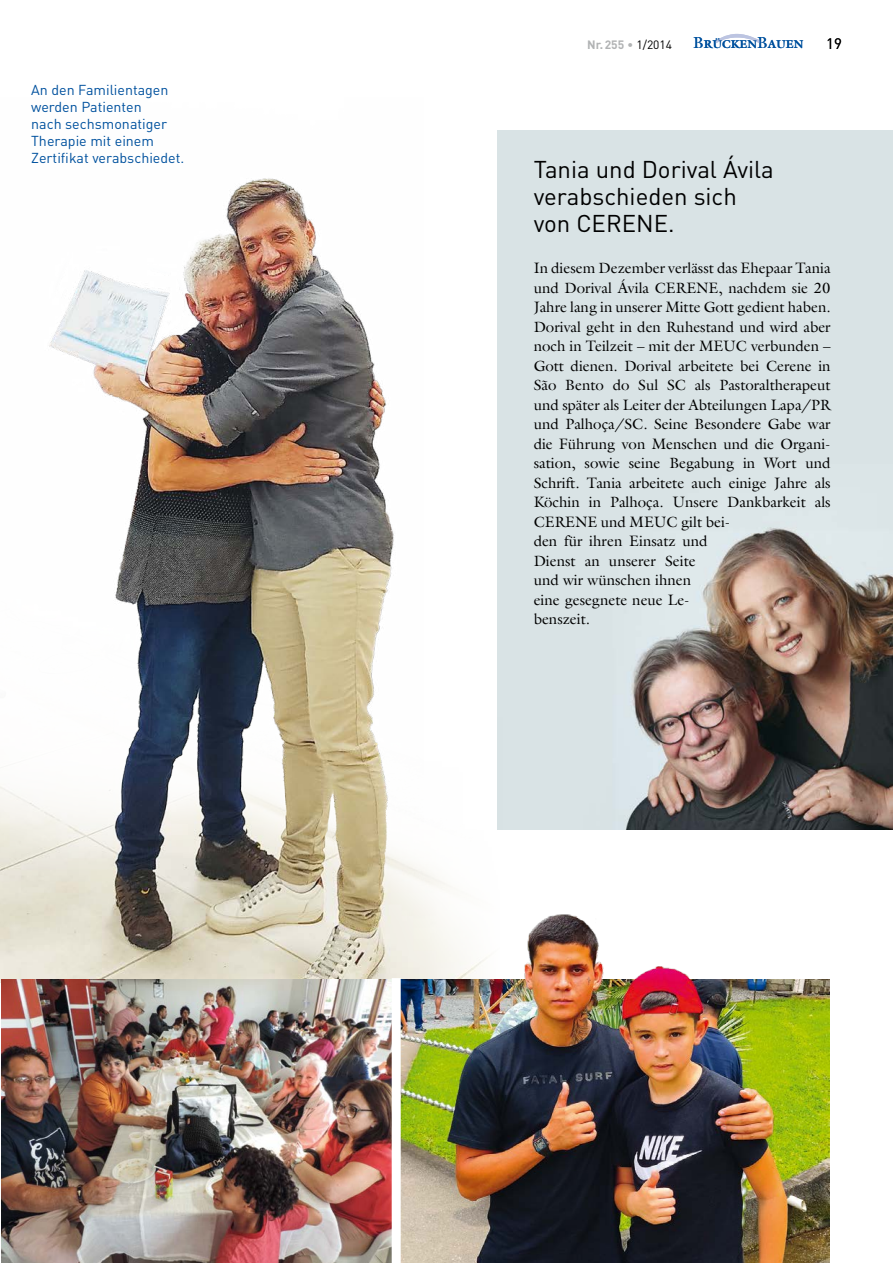
<style>
.page{position:relative;width:893px;height:1263px;background:#fff}
.page>*{position:absolute;margin:0;border:0;box-sizing:border-box;transform-origin:0 0}
.t1{font:24px/27px "DIN Pro";color:#000}
.t2{font:15px/19.5px "Galliard";color:#000}
.t3{font:15px "DIN Pro";color:#000}
.t4{font:14.25px/17.1px "DIN Pro";color:#00519e}
.t5{font:700 12px "DIN Pro";color:#b1b3b4}
.t6{font:700 11.25px "Galliard";color:#00519e}
.s1{font-weight:400}
.s2{font-weight:400;color:#000}
.s3{font-weight:400;font-size:16.05px}
</style>
<div class="page">
<img style="left:500px;top:130px;width:393px;height:699px">
<img style="left:0;top:130px;width:500px;height:852px">
<svg style="left:715px;top:34px;width:45px;height:10px"></svg>
<img style="left:0;top:86px;width:1px;height:324px">
<img style="left:2px;top:979px;width:390px;height:284px">
<img style="left:401px;top:1170px;width:428px;height:93px">
<div style="left:392px;top:978px;width:9px;height:285px;background:#fff"></div>
<img style="left:394px;top:907px;width:435px;height:263px">
<p class="t4" style="left:31px;top:80px;width:155px">An den Familientagen werden Patienten<br>nach sechsmonatiger<br>Therapie mit einem<br>Zertifikat verabschiedet.</p>
<p class="t5" style="left:587px;top:36px;width:86px">Nr. 255 <span class="s1">•</span> <span class="s2">1/2014</span></p>
<p class="t6" style="left:693px;top:39px;width:112px"><span class="s3">B</span>RÜCKEN<span class="s3">B</span>AUEN</p>
<p class="t3" style="left:826px;top:33px;width:17px">19</p>
<h1 class="t1" style="left:534px;top:154px;width:242px">Tania und Dorival Ávila verabschieden sich von CERENE.</h1>
<p class="t2" style="left:534px;top:260px;width:299px">In diesem Dezember verlässt das Ehepaar Tania und Dorival Ávila CERENE, nachdem sie 20<br>Jahre lang in unserer Mitte Gott gedient haben.<br>Dorival geht in den Ruhestand und wird aber noch in Teilzeit – mit der MEUC verbunden – Gott dienen. Dorival arbeitete bei Cerene in São Bento do Sul SC als Pastoraltherapeut und später als Leiter der Abteilungen Lapa/PR und Palhoça/SC. Seine Besondere Gabe war die Führung von Menschen und die Organi&shy;sation, sowie seine Begabung in Wort und Schrift. Tania arbeitete auch einige Jahre als Köchin in Palhoça. Unsere Dankbarkeit als CERENE und MEUC gilt bei-<br>den für ihren Einsatz und<br>Dienst an unserer Seite<br>und wir wünschen ihnen<br>eine gesegnete neue Le-<br>benszeit.</p>
</div>
